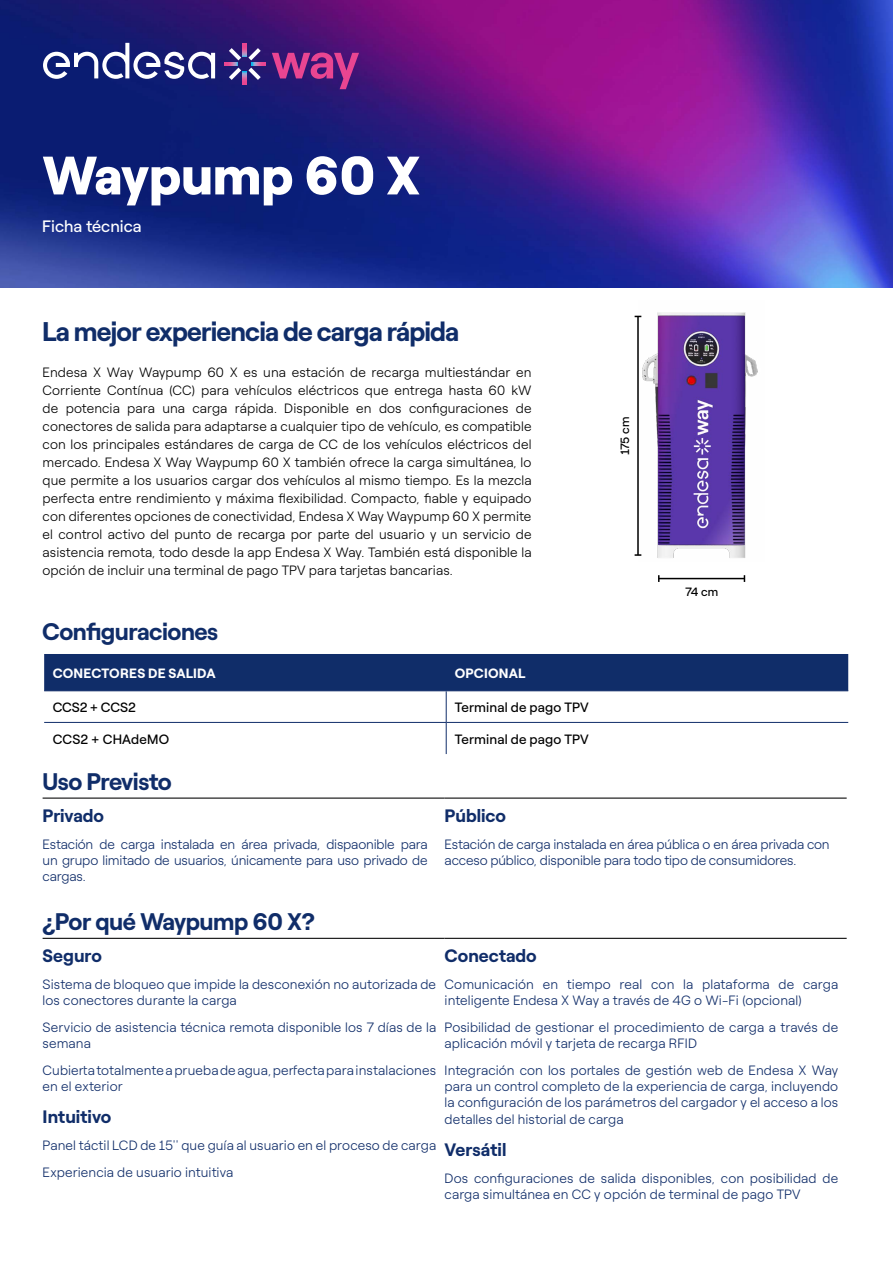
<style>
.page{position:relative;width:893px;height:1263px;background:#fff}
.page>*{position:absolute;margin:0;border:0;box-sizing:border-box;transform-origin:0 0}
.t1{font:900 54px "Roobert ENEL";color:#fff}
.t2{font:700 27px "Roobert ENELRUS";letter-spacing:-.03em;color:#102d69}
.t3{font:700 24px "Roobert ENELRUS";letter-spacing:-.02em;color:#102d69}
.t4{font:700 18px "Roobert ENELRUS";color:#102d69}
.t5{font:16.5px "Roobert ENELRUS";color:#fff}
.t6{font:300 13.5px/16.2px "Roobert ENELRUS";letter-spacing:.005em;color:#102d69}
.t7{font:300 13.5px/18px "Roobert ENELRUS";letter-spacing:.01em;color:#000;text-align:justify}
.t8{font:13.5px "Roobert ENELRUS";letter-spacing:.01em;color:#000}
.t9{font:700 13.5px "Roobert ENELRUS";letter-spacing:.015em;color:#fff}
.t10{font:12px "Roobert ENEL";letter-spacing:-.03em;color:#000}
</style>
<div class="page">
<img style="left:0;top:0;width:893px;height:287px">
<div style="left:44px;top:654px;width:804px;height:36px;background:#102d69"></div>
<hr style="left:446px;top:654px;width:1px;height:36px;background:#102d69">
<hr style="left:44px;top:690px;width:402px;height:1px;background:#102d69">
<hr style="left:446px;top:690px;width:402px;height:1px;background:#102d69">
<hr style="left:446px;top:691px;width:1px;height:31px;background:#102d69">
<hr style="left:44px;top:722px;width:402px;height:1px;background:#102d69">
<hr style="left:446px;top:722px;width:402px;height:1px;background:#102d69">
<hr style="left:446px;top:723px;width:1px;height:31px;background:#102d69">
<hr style="left:43px;top:797px;width:402px;height:2px;background:#000">
<hr style="left:445px;top:797px;width:402px;height:2px;background:#000">
<hr style="left:43px;top:938px;width:402px;height:1px;background:#000">
<hr style="left:445px;top:938px;width:402px;height:1px;background:#000">
<svg style="left:272px;top:53px;width:87px;height:36px;background:#7b287f"></svg>
<svg style="left:43px;top:43px;width:172px;height:36px"></svg>
<svg style="left:224px;top:62px;width:14px;height:4px"></svg>
<svg style="left:243px;top:43px;width:4px;height:14px"></svg>
<svg style="left:243px;top:71px;width:4px;height:14px"></svg>
<svg style="left:229px;top:68px;width:12px;height:12px"></svg>
<svg style="left:248px;top:48px;width:17px;height:32px"></svg>
<svg style="left:229px;top:48px;width:12px;height:12px"></svg>
<img style="left:638px;top:312px;width:120px;height:246px">
<hr style="left:637px;top:316px;width:2px;height:239px;background:#000">
<svg style="left:635px;top:554px;width:6px;height:2px"></svg>
<hr style="left:659px;top:578px;width:85px;height:1px;background:#000">
<h1 class="t1" style="left:42px;top:133px;width:380px">Waypump 60 X</h1>
<p class="t5" style="left:42px;top:214px;width:101px">Ficha técnica</p>
<h2 class="t2" style="left:42px;top:311px;width:419px">La mejor experiencia de carga rápida</h2>
<p class="t7" style="left:43px;top:362px;width:490px">Endesa X Way Waypump 60 X es una estación de recarga multiestándar en Corriente Contínua (CC) para vehículos eléctricos que entrega hasta 60 kW de potencia para una carga rápida. Disponible en dos configuraciones de conectores de salida para adaptarse a cualquier tipo de vehículo, es compatible con los principales estándares de carga de CC de los vehículos eléctricos del mercado. Endesa X Way Waypump 60 X también ofrece la carga simultánea, lo que permite a los usuarios cargar dos vehículos al mismo tiempo. Es la mezcla perfecta entre rendimiento y máxima flexibilidad. Compacto, fiable y equipado con diferentes opciones de conectividad, Endesa X Way Waypump 60 X permite el control activo del punto de recarga por parte del usuario y un servicio de asistencia remota, todo desde la app Endesa X Way. También está disponible la opción de incluir una terminal de pago TPV para tarjetas bancarias.</p>
<p class="t10" style="left:616px;top:455px;width:40px;rotate:-90deg">175 cm</p>
<p class="t10" style="left:685px;top:582px;width:35px">74 cm</p>
<h3 class="t3" style="left:42px;top:613px;width:177px">Configuraciones</h3>
<p class="t9" style="left:53px;top:663px;width:164px">CONECTORES DE SALIDA</p>
<p class="t9" style="left:455px;top:663px;width:72px">OPCIONAL</p>
<p class="t8" style="left:53px;top:697px;width:84px">CCS2 + CCS2</p>
<p class="t8" style="left:455px;top:697px;width:136px">Terminal de pago TPV</p>
<p class="t8" style="left:53px;top:729px;width:118px">CCS2 + CHAdeMO</p>
<p class="t8" style="left:455px;top:729px;width:136px">Terminal de pago TPV</p>
<h3 class="t3" style="left:43px;top:762px;width:131px">Uso Previsto</h3>
<h3 class="t4" style="left:43px;top:801px;width:63px">Privado</h3>
<p class="t6" style="left:43px;top:835px;width:387px;text-align:justify">Estación de carga instalada en área privada, dispaonible para un grupo limitado de usuarios, únicamente para uso privado de cargas.</p>
<h3 class="t4" style="left:445px;top:801px;width:63px">Público</h3>
<p class="t6" style="left:445px;top:835px;width:386px">Estación de carga instalada en área pública o en área privada con acceso público, disponible para todo tipo de consumidores.</p>
<h3 class="t3" style="left:43px;top:903px;width:274px">¿Por qué Waypump 60 X?</h3>
<h3 class="t4" style="left:43px;top:942px;width:61px">Seguro</h3>
<p class="t6" style="left:43px;top:975px;width:395px">Sistema de bloqueo que impide la desconexión no autorizada de los conectores durante la carga</p>
<p class="t6" style="left:43px;top:1018px;width:395px">Servicio de asistencia técnica remota disponible los 7 días de la semana</p>
<p class="t6" style="left:43px;top:1061px;width:395px">Cubierta totalmente a prueba de agua, perfecta para instalaciones en el exterior</p>
<h3 class="t4" style="left:43px;top:1103px;width:70px">Intuitivo</h3>
<p class="t6" style="left:43px;top:1131px;width:395px;line-height:26.8px">Panel táctil LCD de 15'' que guía al usuario en el proceso de carga<br>Experiencia de usuario intuitiva</p>
<h3 class="t4" style="left:445px;top:942px;width:94px">Conectado</h3>
<p class="t6" style="left:445px;top:975px;width:395px">Comunicación en tiempo real con la plataforma de carga inteligente Endesa X Way a través de 4G o Wi-Fi (opcional)</p>
<p class="t6" style="left:445px;top:1018px;width:395px">Posibilidad de gestionar el procedimiento de carga a través de aplicación móvil y tarjeta de recarga RFID</p>
<p class="t6" style="left:445px;top:1061px;width:395px;text-align:justify">Integración con los portales de gestión web de Endesa X Way para un control completo de la experiencia de carga, incluyendo la configuración de los parámetros del cargador y el acceso a los detalles del historial de carga</p>
<h3 class="t4" style="left:445px;top:1135px;width:63px">Versátil</h3>
<p class="t6" style="left:445px;top:1169px;width:395px">Dos configuraciones de salida disponibles, con posibilidad de carga simultánea en CC y opción de terminal de pago TPV</p>
</div>
